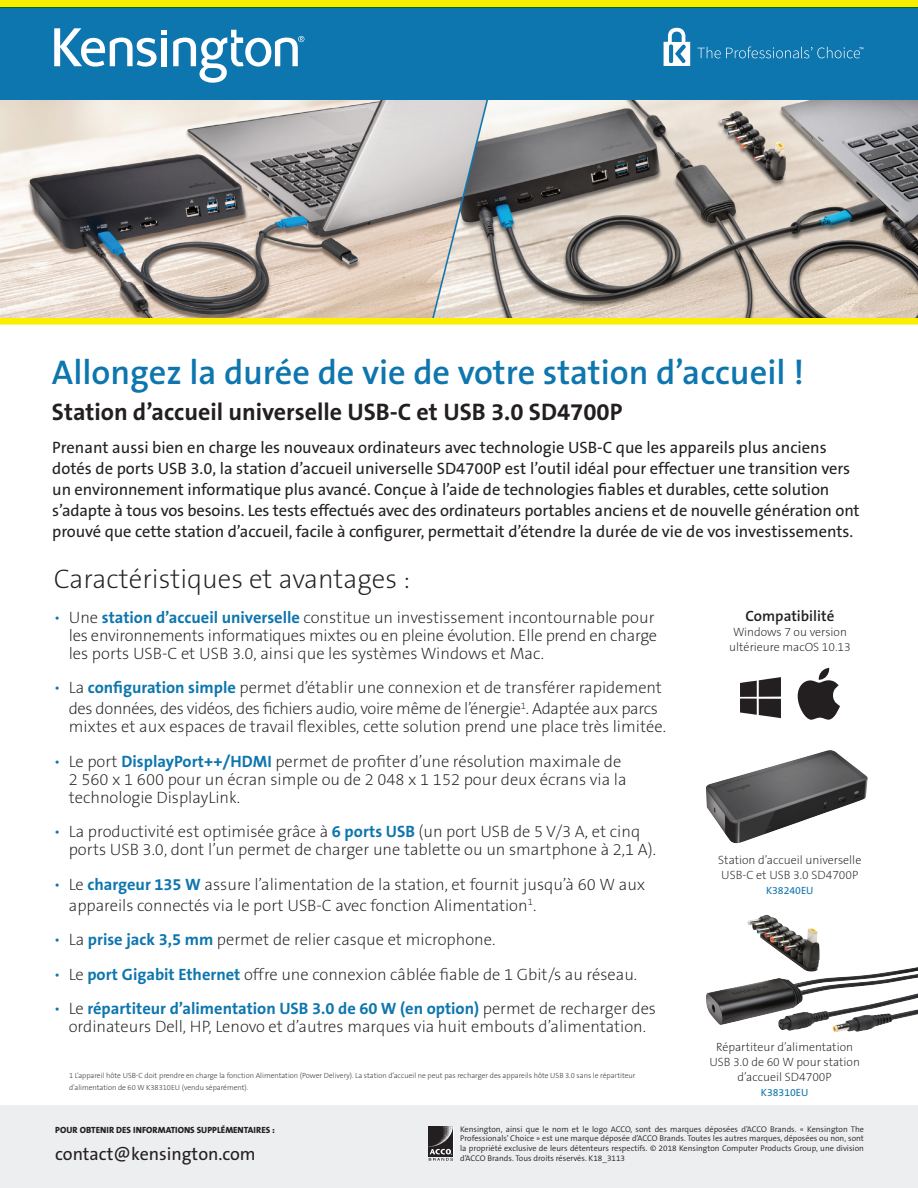
<style>
.page{position:relative;width:918px;height:1188px;background:#fff}
.page>*{position:absolute;margin:0;border:0;box-sizing:border-box;transform-origin:0 0}
.t1{font:34.5px "The Sans KENSINGTON6 SB";color:#0e76ae}
.Features{font:27px "The Sans KENSINGTON2 XL";color:#231f20}
.t2{font:24px "The Sans KENSINGTON7 Bd";color:#231f20}
.t3{font:18px "The Sans KENSINGTON5 Rg";color:#231f20}
.t4{font:16.5px/18px "The Sans KENSINGTON2 XL";color:#231f20}
.t5{font:16.5px/21px "The Sans KENSINGTON5 Rg";letter-spacing:-.005em;color:#231f20}
.t6{font:16.5px/21px "The Sans KENSINGTON2 XL";letter-spacing:-.02em;color:#231f20;text-align:right}
.t7{font:15px "The Sans KENSINGTON6 SB";color:#231f20}
.t8{font:12px/15px "The Sans KENSINGTON2 XL";color:#231f20;text-align:center}
.t9{font:10.5px "The Sans KENSINGTON5 Rg";color:#0e76ae}
.t10{font:9px "The Sans KENSINGTON8 XB";color:#231f20}
.t11{font:8.25px/9.9px "The Sans KENSINGTON4 SL";color:#231f20;text-align:justify}
.t12{font:7.5px/12px "The Sans KENSINGTON2 XL";color:#231f20}
.s1{color:#0e76ae}
.s2{font-family:"The Sans KENSINGTON7 Bd";color:#0e76ae}
</style>
<div class="page">
<div style="left:0;top:8px;width:918px;height:92px;background:#0e76ae"></div>
<div style="left:0;top:317px;width:918px;height:8px;background:#fcee01"></div>
<svg style="left:173px;top:30px;width:131px;height:53px"></svg>
<svg style="left:54px;top:28px;width:113px;height:39px"></svg>
<div style="left:0;top:1105px;width:918px;height:83px;background:#edeeef"></div>
<img style="left:428px;top:1127px;width:25px;height:29px">
<svg style="left:429px;top:1149px;width:24px;height:12px"></svg>
<div style="left:0;top:0;width:918px;height:8px;background:#fcee01"></div>
<svg style="left:697px;top:47px;width:166px;height:11px"></svg>
<svg style="left:664px;top:28px;width:26px;height:38px"></svg>
<img style="left:706px;top:750px;width:162px;height:94px">
<img style="left:706px;top:915px;width:203px;height:110px">
<img style="left:0;top:100px;width:918px;height:217px">
<svg style="left:740px;top:677px;width:41px;height:41px"></svg>
<svg style="left:798px;top:668px;width:42px;height:52px"></svg>
<p class="t1" style="left:52px;top:354px;width:754px">Allongez la durée de vie de votre station d’accueil !</p>
<p class="t2" style="left:52px;top:399px;width:572px">Station d’accueil universelle USB-C et USB 3.0 SD4700P</p>
<p class="t5" style="left:52px;top:438px;width:809px">Prenant aussi bien en charge les nouveaux ordinateurs avec technologie USB-C que les appareils plus anciens dotés de ports USB 3.0, la station d’accueil universelle SD4700P est l’outil idéal pour effectuer une transition vers un environnement informatique plus avancé. Conçue à l’aide de technologies fiables et durables, cette solution s’adapte à tous vos besoins. Les tests effectués avec des ordinateurs portables anciens et de nouvelle génération ont prouvé que cette station d’accueil, facile à configurer, permettait d’étendre la durée de vie de vos investissements.</p>
<p class="Features" style="left:54px;top:565px;width:358px">Caractéristiques et avantages :</p>
<p class="t4" style="left:69px;top:609px;width:590px;text-indent:-15px"><span class="s1">•</span> Une <span class="s2">station d’accueil universelle</span> constitue un investissement incontournable pour les environnements informatiques mixtes ou en pleine évolution. Elle prend en charge les ports USB-C et USB 3.0, ainsi que les systèmes Windows et Mac.</p>
<p class="t6" style="left:54px;top:678px;width:610px"><span class="s1">•</span> La <span class="s2">configuration simple</span> permet d’établir une connexion et de transférer rapidement des données, des vidéos, des fichiers audio, voire même de l’énergie<sup>1</sup>. Adaptée aux parcs</p>
<p class="t4" style="left:69px;top:718px;width:599px">mixtes et aux espaces de travail flexibles, cette solution prend une place très limitée.</p>
<p class="t4" style="left:69px;top:753px;width:559px;text-indent:-15px"><span class="s1">•</span> Le port <span class="s2">DisplayPort++/HDMI</span> permet de profiter d’une résolution maximale de<br>2 560 x 1 600 pour un écran simple ou de 2 048 x 1 152 pour deux écrans via la technologie DisplayLink.</p>
<p class="t4" style="left:69px;top:823px;width:589px;text-indent:-15px"><span class="s1">•</span> La productivité est optimisée grâce à <span class="s2">6 ports USB</span> (un port USB de 5 V/3 A, et cinq ports USB 3.0, dont l’un permet de charger une tablette ou un smartphone à 2,1 A).</p>
<p class="t4" style="left:69px;top:874px;width:578px;line-height:21px;text-indent:-15px"><span class="s1">•</span> Le <span class="s2">chargeur 135 W</span> assure l’alimentation de la station, et fournit jusqu’à 60 W aux appareils connectés via le port USB-C avec fonction Alimentation<sup>1</sup>.</p>
<p class="t4" style="left:54px;top:931px;width:443px"><span class="s1">•</span> La <span class="s2">prise jack 3,5 mm</span> permet de relier casque et microphone.</p>
<p class="t4" style="left:54px;top:966px;width:585px"><span class="s1">•</span> Le <span class="s2">port Gigabit Ethernet</span> offre une connexion câblée fiable de 1 Gbit/s au réseau.</p>
<p class="t4" style="left:54px;top:1000px;width:604px;text-align:center"><span class="s1">•</span> Le <span class="s2">répartiteur d’alimentation USB 3.0 de 60 W (en option)</span> permet de recharger des ordinateurs Dell, HP, Lenovo et d’autres marques via huit embouts d’alimentation.</p>
<p class="t12" style="left:69px;top:1069px;width:568px">1 L’appareil hôte USB-C doit prendre en charge la fonction Alimentation (Power Delivery). La station d’accueil ne peut pas recharger des appareils hôte USB 3.0 sans le répartiteur d’alimentation de 60 W K38310EU (vendu séparément).</p>
<p class="t7" style="left:746px;top:608px;width:90px">Compatibilité</p>
<p class="t8" style="left:729px;top:625px;width:123px">Windows 7 ou version ultérieure macOS 10.13</p>
<p class="t8" style="left:718px;top:853px;width:145px;text-align:left">Station d’accueil universelle<br>USB-C et USB 3.0 SD4700P</p>
<p class="t9" style="left:766px;top:885px;width:49px">K38240EU</p>
<p class="t8" style="left:709px;top:1040px;width:152px">Répartiteur d’alimentation<br>USB 3.0 de 60 W pour station d’accueil SD4700P</p>
<p class="t9" style="left:761px;top:1087px;width:49px">K38310EU</p>
<p class="t10" style="left:55px;top:1125px;width:221px">POUR OBTENIR DES INFORMATIONS SUPPLÉMENTAIRES :</p>
<p class="t3" style="left:55px;top:1144px;width:202px">contact@kensington.com</p>
<p class="t11" style="left:460px;top:1124px;width:405px">Kensington, ainsi que le nom et le logo ACCO, sont des marques déposées d’ACCO Brands. « Kensington The Professionals’ Choice » est une marque déposée d’ACCO Brands. Toutes les autres marques, déposées ou non, sont la propriété exclusive de leurs détenteurs respectifs. © 2018 Kensington Computer Products Group, une division d’ACCO Brands. Tous droits réservés. K18_3113</p>
</div>
